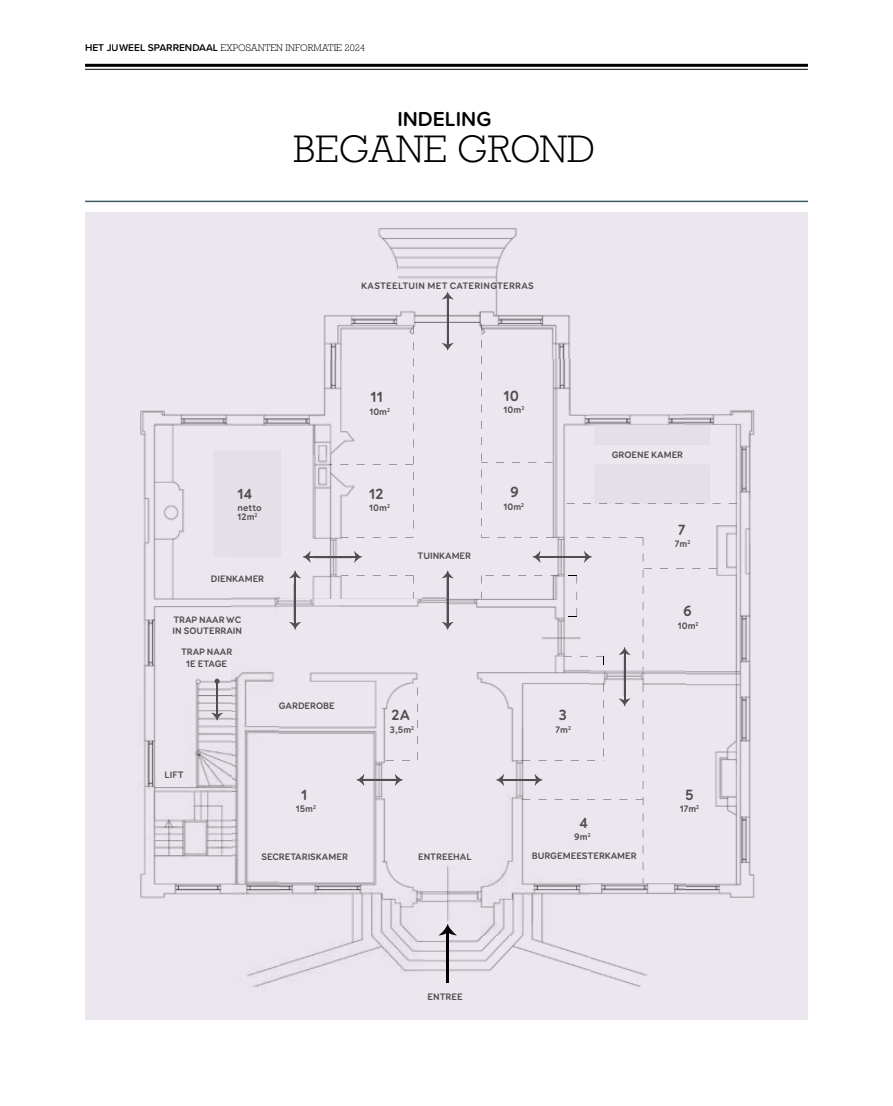
<style>
.page{position:relative;width:893px;height:1106px;background:#fff}
.page>*{position:absolute;margin:0;border:0;box-sizing:border-box;transform-origin:0 0}
.t1{font:300 36px "Rockwell Nova";color:#000}
.t2{font:600 21px "Proxima Soft";color:#000}
.t3{font:700 14.85px "Booster Next FY";color:#575756}
.t4{font:700 9.45px/11.4px "Booster Next FY";color:#575756}
.t5{font:700 9.45px "Booster Next FY";letter-spacing:.03em;color:#575756}
.t6{font:300 9px "Rockwell Nova";color:#000}
.s1{font-family:"Proxima Soft";font-weight:600;font-size:10.2px}
</style>
<div class="page">
<hr style="left:85px;top:64px;width:723px;height:3px;background:#000">
<hr style="left:85px;top:69px;width:723px;height:1px;background:#000">
<hr style="left:85px;top:201px;width:723px;height:1px;background:#415b67">
<div style="left:85px;top:213px;width:723px;height:807px;background:#ece7ef"></div>
<img style="left:323px;top:228px;width:248px;height:131px">
<img style="left:685px;top:410px;width:70px;height:488px">
<img style="left:140px;top:410px;width:92px;height:489px">
<img style="left:232px;top:359px;width:182px;height:96px">
<img style="left:447px;top:359px;width:238px;height:629px">
<img style="left:280px;top:455px;width:167px;height:528px">
<img style="left:232px;top:597px;width:48px;height:390px">
<hr style="left:447px;top:297px;width:1px;height:49px;background:#575756">
<svg style="left:442px;top:292px;width:12px;height:7px"></svg>
<svg style="left:442px;top:343px;width:12px;height:7px"></svg>
<hr style="left:624px;top:652px;width:1px;height:49px;background:#575756">
<svg style="left:618px;top:647px;width:13px;height:8px"></svg>
<svg style="left:618px;top:698px;width:13px;height:8px"></svg>
<hr style="left:294px;top:575px;width:2px;height:49px;background:#575756">
<svg style="left:289px;top:571px;width:12px;height:7px"></svg>
<svg style="left:289px;top:622px;width:12px;height:7px"></svg>
<hr style="left:447px;top:575px;width:1px;height:49px;background:#575756">
<svg style="left:442px;top:571px;width:12px;height:7px"></svg>
<svg style="left:442px;top:622px;width:12px;height:7px"></svg>
<hr style="left:362px;top:779px;width:36px;height:1px;background:#575756">
<svg style="left:357px;top:773px;width:7px;height:13px"></svg>
<svg style="left:395px;top:773px;width:7px;height:13px"></svg>
<hr style="left:538px;top:556px;width:49px;height:1px;background:#575756">
<svg style="left:533px;top:550px;width:7px;height:13px"></svg>
<svg style="left:584px;top:550px;width:8px;height:13px"></svg>
<hr style="left:308px;top:556px;width:49px;height:1px;background:#575756">
<svg style="left:303px;top:550px;width:8px;height:13px"></svg>
<svg style="left:354px;top:550px;width:8px;height:13px"></svg>
<hr style="left:447px;top:931px;width:2px;height:51px;background:#000">
<svg style="left:438px;top:924px;width:19px;height:11px"></svg>
<hr style="left:501px;top:779px;width:36px;height:1px;background:#575756">
<svg style="left:496px;top:773px;width:8px;height:13px"></svg>
<svg style="left:535px;top:773px;width:7px;height:13px"></svg>
<hr style="left:216px;top:681px;width:2px;height:34px;background:#575756">
<svg style="left:211px;top:712px;width:12px;height:8px"></svg>
<svg style="left:215px;top:678px;width:5px;height:6px"></svg>
<img style="left:594px;top:425px;width:116px;height:20px">
<img style="left:594px;top:464px;width:116px;height:39px">
<img style="left:213px;top:450px;width:68px;height:106px">
<svg style="left:405px;top:455px;width:9px;height:10px"></svg>
<svg style="left:481px;top:453px;width:7px;height:10px"></svg>
<svg style="left:635px;top:537px;width:9px;height:8px"></svg>
<svg style="left:603px;top:748px;width:2px;height:13px"></svg>
<svg style="left:636px;top:797px;width:8px;height:8px"></svg>
<svg style="left:481px;top:575px;width:13px;height:8px"></svg>
<svg style="left:481px;top:534px;width:8px;height:4px"></svg>
<svg style="left:405px;top:536px;width:9px;height:2px"></svg>
<svg style="left:405px;top:575px;width:9px;height:8px"></svg>
<svg style="left:643px;top:568px;width:9px;height:10px"></svg>
<svg style="left:569px;top:608px;width:9px;height:9px"></svg>
<svg style="left:569px;top:575px;width:9px;height:8px"></svg>
<svg style="left:596px;top:656px;width:9px;height:8px"></svg>
<p class="t6" style="left:85px;top:42px;width:282px"><span class="s1">HET JUWEEL SPARRENDAAL</span> EXPOSANTEN INFORMATIE 2024</p>
<h3 class="t3" style="left:304px;top:41px;width:16px">21</h3>
<h2 class="t2" style="left:397px;top:103px;width:96px">INDELING</h2>
<h1 class="t1" style="left:293px;top:127px;width:303px">BEGANE GROND</h1>
<p class="t5" style="left:361px;top:280px;width:174px">KASTEELTUIN MET CATERINGTERRAS</p>
<h3 class="t3" style="left:371px;top:388px;width:14px">11</h3>
<p class="t4" style="left:369px;top:406px;width:22px">10m<sup>2</sup></p>
<h3 class="t3" style="left:237px;top:484px;width:16px">14</h3>
<p class="t4" style="left:238px;top:503px;width:26px;line-height:9.4px">netto<br>12m<sup>2</sup></p>
<p class="t4" style="left:211px;top:573px;width:55px">DIENKAMER</p>
<p class="t4" style="left:173px;top:614px;width:71px">TRAP NAAR WC<br>IN SOUTERRAIN</p>
<p class="t4" style="left:181px;top:646px;width:53px;text-align:center">TRAP NAAR<br>1E ETAGE</p>
<p class="t4" style="left:279px;top:700px;width:57px">GARDEROBE</p>
<p class="t4" style="left:165px;top:769px;width:21px">LIFT</p>
<h3 class="t3" style="left:301px;top:785px;width:8px">1</h3>
<p class="t4" style="left:296px;top:803px;width:22px">15m<sup>2</sup></p>
<p class="t4" style="left:261px;top:851px;width:88px">SECRETARISKAMER</p>
<h3 class="t3" style="left:369px;top:484px;width:16px">12</h3>
<p class="t4" style="left:369px;top:502px;width:22px">10m<sup>2</sup></p>
<p class="t4" style="left:417px;top:549px;width:55px">TUINKAMER</p>
<h3 class="t3" style="left:392px;top:706px;width:20px">2A</h3>
<p class="t4" style="left:390px;top:723px;width:26px">3,5m<sup>2</sup></p>
<p class="t4" style="left:418px;top:851px;width:55px">ENTREEHAL</p>
<h3 class="t3" style="left:503px;top:386px;width:17px">10</h3>
<p class="t4" style="left:504px;top:404px;width:22px">10m<sup>2</sup></p>
<h3 class="t3" style="left:510px;top:483px;width:10px">9</h3>
<p class="t4" style="left:503px;top:501px;width:22px">10m<sup>2</sup></p>
<p class="t4" style="left:612px;top:448px;width:73px">GROENE KAMER</p>
<h3 class="t3" style="left:678px;top:520px;width:9px">7</h3>
<p class="t4" style="left:675px;top:538px;width:17px">7m<sup>2</sup></p>
<h3 class="t3" style="left:683px;top:602px;width:10px">6</h3>
<p class="t4" style="left:678px;top:620px;width:22px">10m<sup>2</sup></p>
<h3 class="t3" style="left:559px;top:706px;width:10px">3</h3>
<p class="t4" style="left:556px;top:723px;width:17px">7m<sup>2</sup></p>
<h3 class="t3" style="left:580px;top:813px;width:10px">4</h3>
<p class="t4" style="left:574px;top:831px;width:18px">9m<sup>2</sup></p>
<p class="t4" style="left:532px;top:849px;width:106px">BURGEMEESTERKAMER</p>
<h3 class="t3" style="left:685px;top:785px;width:10px">5</h3>
<p class="t4" style="left:680px;top:803px;width:21px">17m<sup>2</sup></p>
<p class="t4" style="left:428px;top:990px;width:37px">ENTREE</p>
</div>
